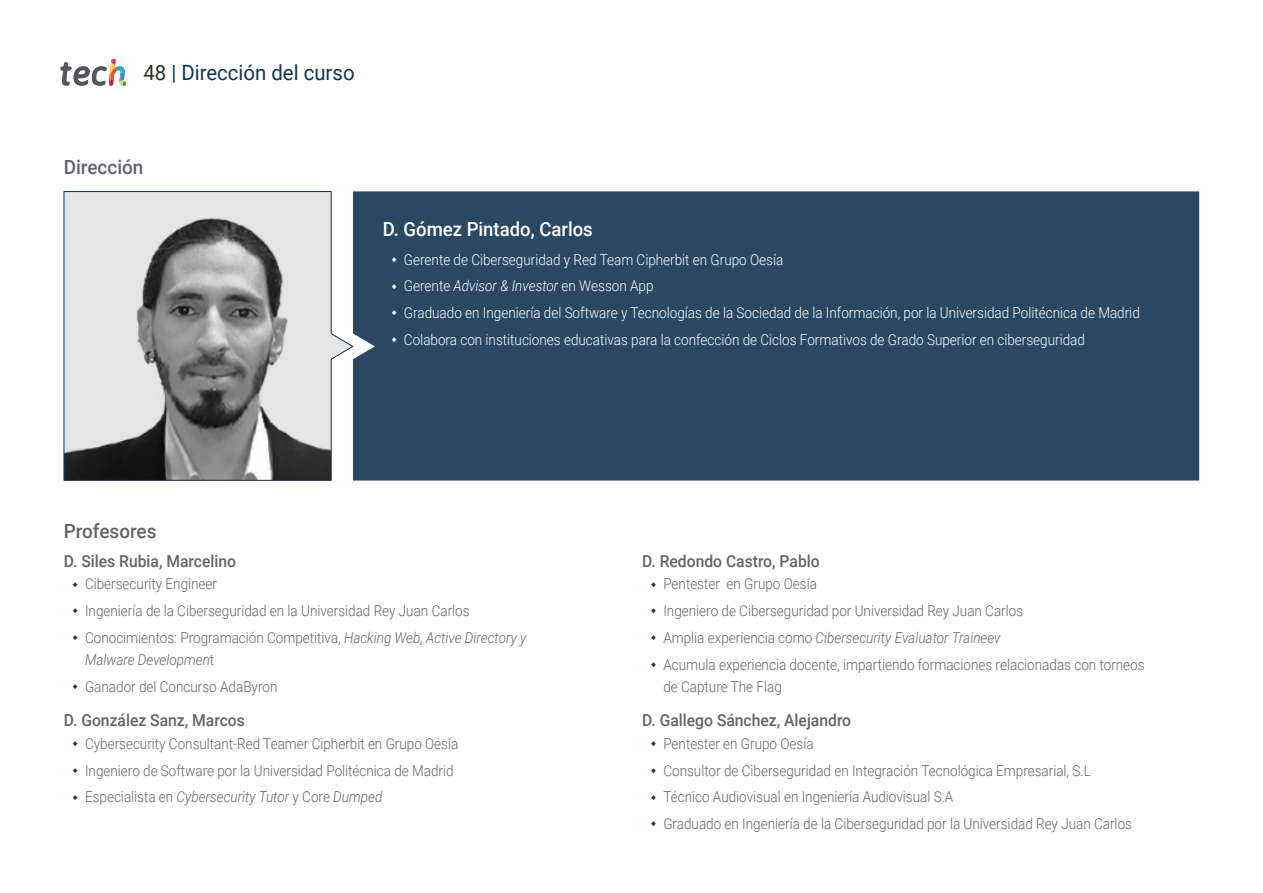
<style>
.page{position:relative;width:1263px;height:893px;background:#fff}
.page>*{position:absolute;margin:0;border:0;box-sizing:border-box;transform-origin:0 0}
.t1{font:21px "Roboto";color:#123352}
.t2{font:500 19.5px "Roboto";color:#fff;scale:.95 1}
.t3{font:500 19.5px "Roboto";color:#61646a}
.t4{font:500 16.5px "Roboto";color:#61646a;scale:.95 1}
.t5{font:300 15px/26.7px "Roboto";color:#61646a;scale:.9 1}
.t6{font:300 15px/26.7px "Roboto";color:#fff;scale:.9 1}
.s1{color:#312e20}
.s2{font-style:italic}
</style>
<div class="page">
<div style="left:353px;top:191px;width:846px;height:290px;background:#2a4763"></div>
<svg style="left:64px;top:191px;width:289px;height:290px;background:#b1b1b1"></svg>
<svg style="left:61px;top:59px;width:65px;height:27px"></svg>
<svg style="left:392px;top:257px;width:5px;height:5px"></svg>
<svg style="left:392px;top:284px;width:5px;height:5px"></svg>
<svg style="left:392px;top:310px;width:5px;height:5px"></svg>
<svg style="left:392px;top:337px;width:5px;height:5px"></svg>
<h1 class="t1" style="left:144px;top:57px;width:213px"><span class="s1">48</span> | Dirección del curso</h1>
<h2 class="t3" style="left:64px;top:154px;width:81px">Dirección</h2>
<h2 class="t3" style="left:64px;top:517px;width:94px">Profesores</h2>
<h2 class="t2" style="left:383px;top:215px;width:223px">D. Gómez Pintado, Carlos</h2>
<p class="t6" style="left:404px;top:245px;width:819px">Gerente de Ciberseguridad y Red Team Cipherbit en Grupo Oesía<br>Gerente <span class="s2">Advisor &amp; Investor</span> en Wesson App<br>Graduado en Ingeniería del Software y Tecnologías de la Sociedad de la Información, por la Universidad Politécnica de Madrid Colabora con instituciones educativas para la confección de Ciclos Formativos de Grado Superior en ciberseguridad</p>
<p class="t4" style="left:64px;top:550px;width:183px">D. Siles Rubia, Marcelino</p>
<p class="t5" style="left:85px;top:570px;width:492px">Cibersecurity Engineer<br>Ingeniería de la Ciberseguridad en la Universidad Rey Juan Carlos<br>Conocimientos: Programación Competitiva, <span class="s2">Hacking Web, Active Directory y</span></p>
<p class="t5" style="left:85px;top:646px;width:215px"><span class="s2">Malware Developmen</span>t<br>Ganador del Concurso AdaByron</p>
<p class="t4" style="left:64px;top:709px;width:192px">D. González Sanz, Marcos</p>
<p class="t5" style="left:85px;top:730px;width:416px">Cybersecurity Consultant-Red Teamer Cipherbit en Grupo Oesía<br>Ingeniero de Software por la Universidad Politécnica de Madrid<br>Especialista en <span class="s2">Cybersecurity Tutor</span> y Core <span class="s2">Dumped</span></p>
<p class="t4" style="left:642px;top:550px;width:188px">D. Redondo Castro, Pablo</p>
<p class="t5" style="left:663px;top:570px;width:536px">Pentester en Grupo Oesía<br>Ingeniero de Ciberseguridad por Universidad Rey Juan Carlos<br>Amplia experiencia como <span class="s2">Cibersecurity Evaluator Traineev<br></span>Acumula experiencia docente, impartiendo formaciones relacionadas con torneos</p>
<p class="t5" style="left:663px;top:673px;width:133px">de Capture The Flag</p>
<p class="t4" style="left:642px;top:709px;width:222px">D. Gallego Sánchez, Alejandro</p>
<p class="t5" style="left:663px;top:730px;width:522px">Pentester en Grupo Oesía<br>Consultor de Ciberseguridad en Integración Tecnológica Empresarial, S.L Técnico Audiovisual en Ingeniería Audiovisual S.A<br>Graduado en Ingeniería de la Ciberseguridad por la Universidad Rey Juan Carlos</p>
</div>
